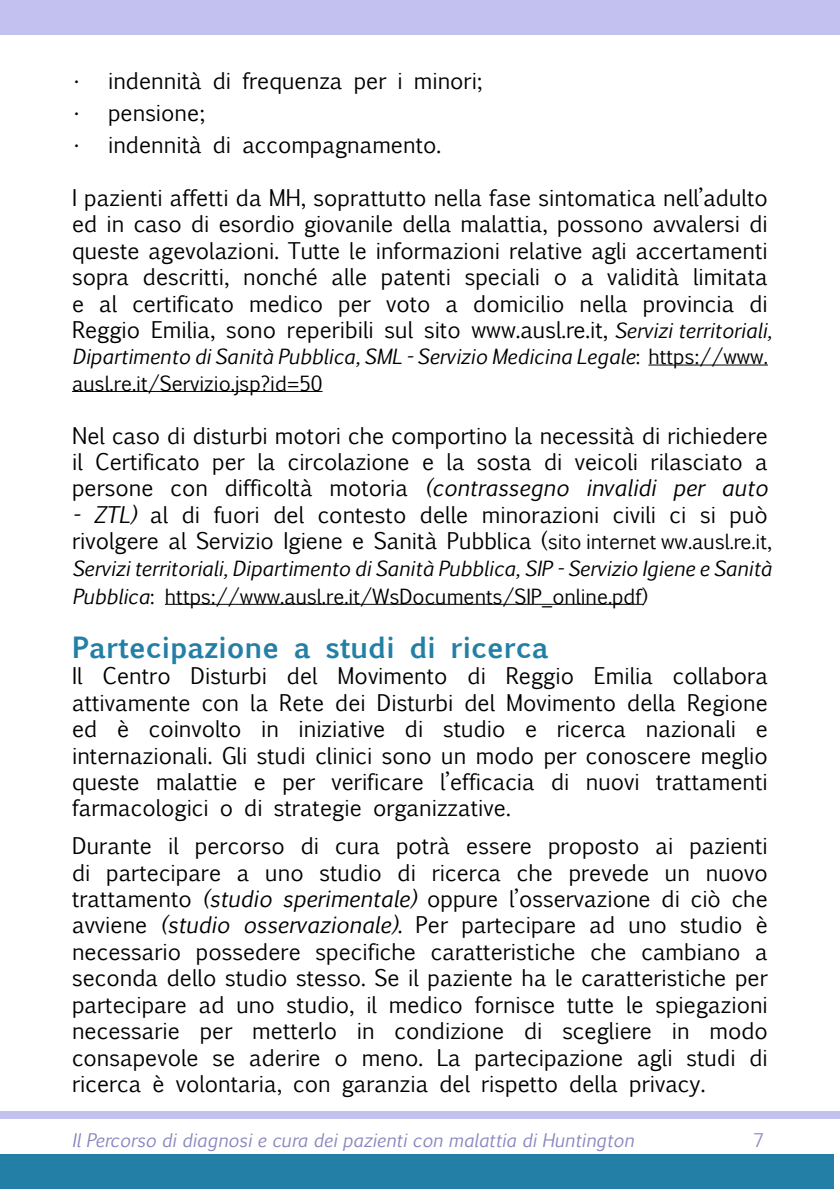
<style>
.page{position:relative;width:840px;height:1191px;background:#fff}
.page>*{position:absolute;margin:0;border:0;box-sizing:border-box;transform-origin:0 0}
.t1{font:700 28px "Euphemia UCAS";color:#237fa5}
.t2{font:22px/26.4px "Euphemia UCAS";color:#000;text-align:justify}
.t3{font:italic 20px/26.4px "Euphemia UCAS";color:#000}
.t4{font:italic 18px "Euphemia UCAS";color:#8a87c0}
.t5{font:18px "Euphemia UCAS";color:#8a87c0}
.s1{font-style:italic;font-size:20px}
.s2{font-style:normal}
.s3{font-style:italic}
.s4{font-size:20px}
</style>
<div class="page">
<div style="left:0;top:1154px;width:833px;height:34px;background:#237fa5"></div>
<div style="left:0;top:0;width:839px;height:34px;background:#c3c1f0"></div>
<div style="left:0;top:1111px;width:839px;height:7px;background:#c3c1f0"></div>
<hr style="left:648px;top:365px;width:119px;height:1px;background:#000">
<hr style="left:72px;top:391px;width:250px;height:1px;background:#000">
<hr style="left:165px;top:604px;width:478px;height:1px;background:#000">
<p class="t2" style="left:72px;top:66px;width:411px">• indennità di frequenza per i minori;</p>
<p class="t2" style="left:72px;top:98px;width:134px">• pensione;</p>
<p class="t2" style="left:72px;top:130px;width:370px">• indennità di accompagnamento.</p>
<p class="t2" style="left:72px;top:183px;width:701px;text-align:left">I pazienti affetti da MH, soprattutto nella fase sintomatica nell’adulto ed in caso di esordio giovanile della malattia, possono avvalersi di queste agevolazioni. Tutte le informazioni relative agli accertamenti sopra descritti, nonché alle patenti speciali o a validità limitata e al certificato medico per voto a domicilio nella provincia di Reggio Emilia, sono reperibili sul sito www.ausl.re.it, <span class="s1">Servizi territoriali,</span></p>
<p class="t3" style="left:72px;top:343px;width:696px">Dipartimento di Sanità Pubblica, SML - Servizio Medicina Legale<span class="s2">: https://www. ausl.re.it/Servizio.jsp?id=50</span></p>
<p class="t2" style="left:72px;top:421px;width:697px">Nel caso di disturbi motori che comportino la necessità di richiedere il Certificato per la circolazione e la sosta di veicoli rilasciato a persone con difficoltà motoria <span class="s3">(contrassegno invalidi per auto</span></p>
<p class="t2" style="left:72px;top:500px;width:701px"><span class="s3">- ZTL)</span> al di fuori del contesto delle minorazioni civili ci si può rivolgere al Servizio Igiene e Sanità Pubblica (<span class="s4">sito internet ww.ausl.re.it,</span></p>
<p class="t3" style="left:72px;top:554px;width:701px;line-height:28px">Servizi territoriali, Dipartimento di Sanità Pubblica, SIP - Servizio Igiene e Sanità<br>Pubblica<span class="s2">: https://www.ausl.re.it/WsDocuments/SIP_online.pdf)</span></p>
<p class="t1" style="left:72px;top:626px;width:478px">Partecipazione a studi di ricerca</p>
<p class="t2" style="left:72px;top:662px;width:697px">Il Centro Disturbi del Movimento di Reggio Emilia collabora attivamente con la Rete dei Disturbi del Movimento della Regione ed è coinvolto in iniziative di studio e ricerca nazionali e internazionali. Gli studi clinici sono un modo per conoscere meglio queste malattie e per verificare l’efficacia di nuovi trattamenti farmacologici o di strategie organizzative.</p>
<p class="t2" style="left:72px;top:831px;width:697px">Durante il percorso di cura potrà essere proposto ai pazienti di partecipare a uno studio di ricerca che prevede un nuovo trattamento <span class="s3">(studio sperimentale)</span> oppure l’osservazione di ciò che avviene <span class="s3">(studio osservazionale)</span>. Per partecipare ad uno studio è necessario possedere specifiche caratteristiche che cambiano a seconda dello studio stesso. Se il paziente ha le caratteristiche per partecipare ad uno studio, il medico fornisce tutte le spiegazioni necessarie per metterlo in condizione di scegliere in modo consapevole se aderire o meno. La partecipazione agli studi di ricerca è volontaria, con garanzia del rispetto della privacy.</p>
<p class="t4" style="left:72px;top:1127px;width:563px">Il Percorso di diagnosi e cura dei pazienti con malattia di Huntington</p>
<p class="t5" style="left:753px;top:1127px;width:12px">7</p>
</div>
